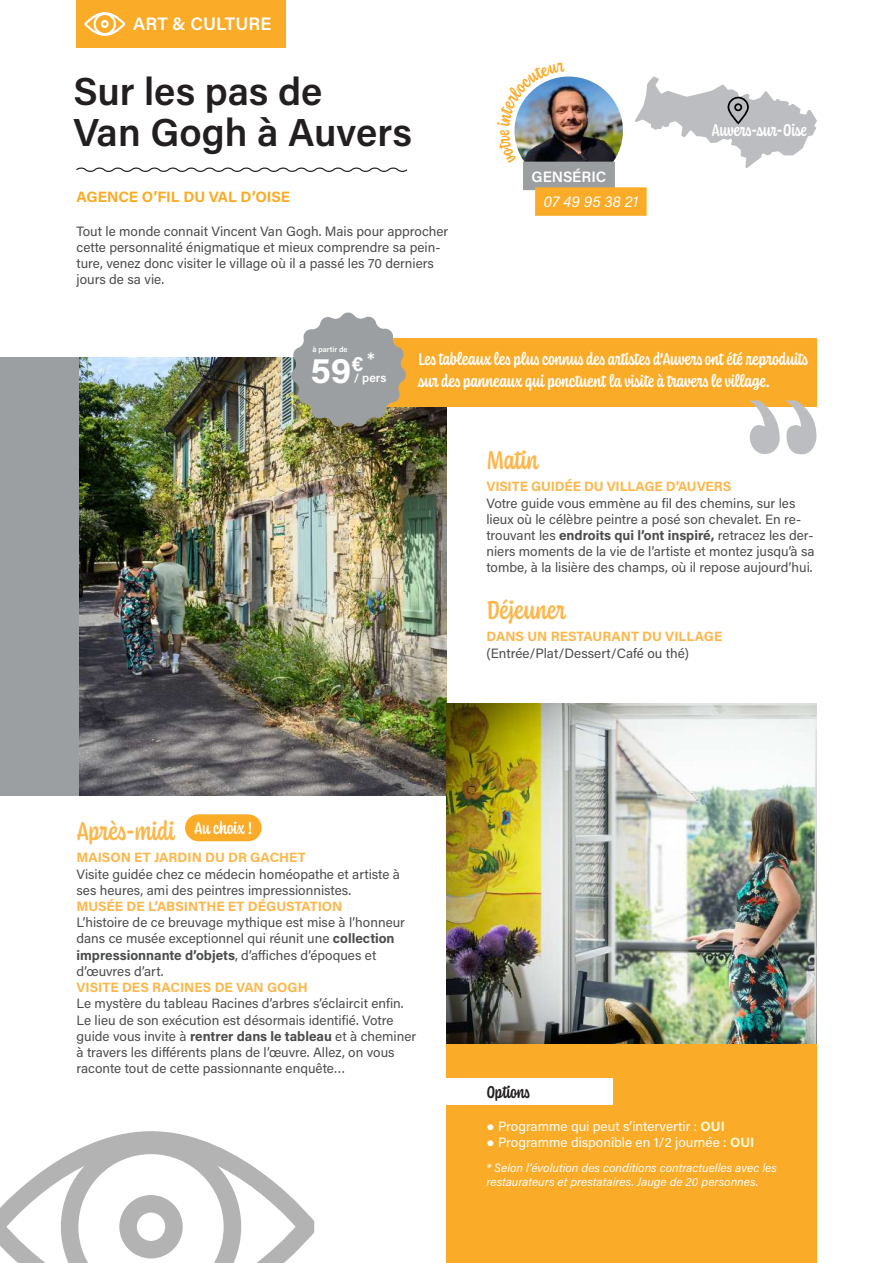
<style>
.page{position:relative;width:893px;height:1263px;background:#fff}
.page>*{position:absolute;margin:0;border:0;box-sizing:border-box;transform-origin:0 0}
.t1{font:600 39px/40.5px "Acumin Pro";color:#231f20}
.t2{font:700 36px "Acumin Pro";color:#fff}
.t3{font:500 27px "Coniferous";letter-spacing:.01em;color:#fcb74b}
.t4{font:700 21px "Acumin Pro";color:#fff}
.t5{font:500 18px "Coniferous";color:#fff}
.t6{font:600 18px "Acumin Pro";letter-spacing:.005em;color:#fff}
.t7{font:500 18px "Coniferous";letter-spacing:.005em;color:#231f20}
.t8{font:700 15px "Acumin Pro";letter-spacing:-.005em;color:#faab27}
.t9{font:italic 15px "Acumin Pro";letter-spacing:.005em;color:#fff}
.t10{font:600 15px "Acumin Pro";color:#fff}
.t11{font:13.5px/16.2px "Acumin Pro";color:#4b4c4d}
.t12{font:700 13.5px "Acumin Pro";color:#fcb74b}
.t13{font:13.5px "Acumin Pro";color:#fff}
.t14{font:italic 12px/14.4px "Acumin Pro";color:#fff}
.t15{font:600 12px "Acumin Pro";color:#fff}
.t16{font:600 7.5px "Acumin Pro";color:#fff}
.s1{font-weight:700}
.s2{font-family:"Arial"}
.s3{font-weight:700;color:#fbfad9}
</style>
<div class="page">
<img style="left:79px;top:357px;width:367px;height:439px">
<div style="left:446px;top:1038px;width:371px;height:225px;background:#faab27"></div>
<div style="left:0;top:357px;width:79px;height:439px;background:#9c9fa1"></div>
<img style="left:446px;top:704px;width:370px;height:339px">
<svg style="left:76px;top:167px;width:332px;height:5px"></svg>
<div style="left:446px;top:1078px;width:167px;height:27px;background:#fff"></div>
<div style="left:374px;top:338px;width:443px;height:68px;background:#faab27"></div>
<svg style="left:748px;top:400px;width:68px;height:54px"></svg>
<img style="left:290px;top:312px;width:117px;height:116px">
<div style="left:77px;top:0;width:209px;height:47px;background:#faab27"></div>
<div style="left:94px;top:13px;width:22px;height:22px;border:2px solid #fff;border-radius:50%"></div>
<div style="left:101px;top:20px;width:8px;height:8px;border:2px solid #fff;border-radius:50%"></div>
<div style="left:84px;top:12px;width:41px;height:24px;border:2px solid #fff;border-radius:50%"></div>
<svg style="left:0;top:1131px;width:315px;height:132px"></svg>
<svg style="left:635px;top:76px;width:182px;height:92px"></svg>
<div style="left:728px;top:97px;width:21px;height:27px;border:2px solid #000;border-radius:10px"></div>
<div style="left:734px;top:103px;width:8px;height:8px;border:2px solid #000;border-radius:50%"></div>
<img style="left:514px;top:77px;width:109px;height:108px;border-radius:54px">
<div style="left:523px;top:162px;width:92px;height:28px;background:#9c9fa1"></div>
<div style="left:535px;top:187px;width:112px;height:29px;background:#faab27"></div>
<div style="left:185px;top:814px;width:77px;height:27px;background:#faab27;border-radius:13px"></div>
<img style="left:514px;top:76px;width:51px;height:86px">
<h3 class="t6" style="left:133px;top:11px;width:140px">ART &amp; CULTURE</h3>
<h1 class="t1" style="left:73px;top:70px;width:340px">Sur les pas de<br>Van Gogh à Auvers</h1>
<p class="t8" style="left:77px;top:186px;width:215px">AGENCE O’FIL DU VAL D’OISE</p>
<p class="t11" style="left:77px;top:222px;width:373px">Tout le monde connait Vincent Van Gogh. Mais pour approcher cette personnalité énigmatique et mieux comprendre sa pein&shy;ture, venez donc visiter le village où il a passé les 70 derniers jours de sa vie.</p>
<p class="t10" style="left:531px;top:166px;width:76px">GENSÉRIC</p>
<p class="t9" style="left:544px;top:192px;width:96px">07 49 95 38 21</p>
<h3 class="t5" style="left:711px;top:118px;width:97px">Auvers-sur-Oise</h3>
<p class="t16" style="left:312px;top:344px;width:37px">à partir de</p>
<h3 class="t6" style="left:367px;top:346px;width:9px">*</h3>
<h3 class="t4" style="left:352px;top:349px;width:14px">€</h3>
<p class="t15" style="left:354px;top:369px;width:34px">/ pers</p>
<h2 class="t2" style="left:310px;top:345px;width:43px">59</h2>
<h3 class="t5" style="left:418px;top:347px;width:392px">Les tableaux les plus connus des artistes d’Auvers ont été reproduits</h3>
<h3 class="t5" style="left:418px;top:368px;width:353px">sur des panneaux qui ponctuent la visite à travers le village.</h3>
<h3 class="t3" style="left:486px;top:441px;width:54px">Matin</h3>
<p class="t12" style="left:486px;top:477px;width:246px">VISITE GUIDÉE DU VILLAGE D’AUVERS</p>
<p class="t11" style="left:486px;top:494px;width:330px">Votre guide vous emmène au fil des chemins, sur les lieux où le célèbre peintre a posé son chevalet. En re&shy;trouvant les <span class="s1">endroits qui l’ont inspiré,</span> retracez les der&shy;niers moments de la vie de l’artiste et montez jusqu’à sa tombe, à la lisière des champs, où il repose aujourd’hui.</p>
<h3 class="t3" style="left:486px;top:591px;width:82px">Déjeuner</h3>
<p class="t12" style="left:486px;top:627px;width:237px">DANS UN RESTAURANT DU VILLAGE</p>
<p class="t11" style="left:486px;top:644px;width:204px">(Entrée/Plat/Dessert/Café ou thé)</p>
<h3 class="t5" style="left:194px;top:815px;width:60px">Au choix !</h3>
<h3 class="t3" style="left:77px;top:812px;width:100px">Après-midi</h3>
<p class="t12" style="left:77px;top:848px;width:231px">MAISON ET JARDIN DU DR GACHET</p>
<p class="t11" style="left:77px;top:865px;width:325px">Visite guidée chez ce médecin homéopathe et artiste à ses heures, ami des peintres impressionnistes.</p>
<p class="t12" style="left:77px;top:897px;width:267px">MUSÉE DE L’ABSINTHE ET DÉGUSTATION</p>
<p class="t11" style="left:77px;top:914px;width:330px">L’histoire de ce breuvage mythique est mise à l’honneur dans ce musée exceptionnel qui réunit une <span class="s1">collection impressionnante d’objets</span>, d’affiches d’époques et d’œuvres d’art.</p>
<p class="t12" style="left:77px;top:978px;width:233px">VISITE DES RACINES DE VAN GOGH</p>
<p class="t11" style="left:77px;top:995px;width:341px">Le mystère du tableau Racines d’arbres s’éclaircit enfin.<br>Le lieu de son exécution est désormais identifié. Votre guide vous invite à <span class="s1">rentrer dans le tableau</span> et à cheminer à travers les différents plans de l’œuvre. Allez, on vous raconte tout de cette passionnante enquête…</p>
<h3 class="t7" style="left:486px;top:1079px;width:46px">Options</h3>
<p class="t13" style="left:486px;top:1116px;width:240px"><span class="s2">●</span> Programme qui peut s’intervertir : <span class="s3">OUI</span></p>
<p class="t13" style="left:486px;top:1133px;width:269px"><span class="s2">●</span> Programme disponible en 1/2 journée : <span class="s3">OUI</span></p>
<p class="t14" style="left:486px;top:1160px;width:292px">* Selon l’évolution des conditions contractuelles avec les restaurateurs et prestataires. Jauge de 20 personnes.</p>
</div>
